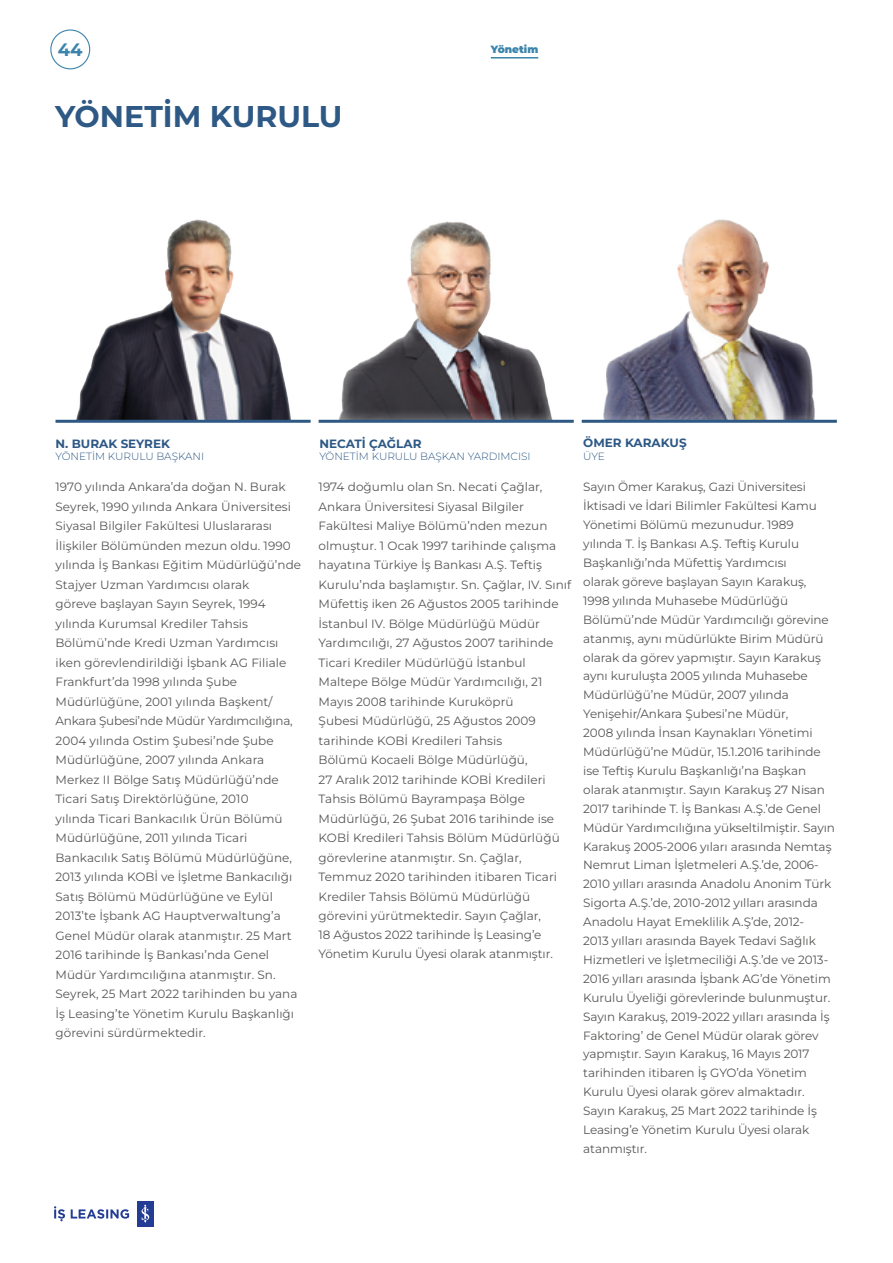
<style>
.page{position:relative;width:893px;height:1263px;background:#fff}
.page>*{position:absolute;margin:0;border:0;box-sizing:border-box;transform-origin:0 0}
.t1{font:700 30px "Montserrat";color:#2e5985}
.t2{font:700 18px "Montserrat";color:#3c84ab}
.t3{font:12px/19.5px "Montserrat";letter-spacing:-.005em;color:#575756}
.t4{font:700 12px "Montserrat";color:#2e5985}
.t5{font:300 10.5px "Montserrat";color:#2e5985}
.t6{font:900 10.5px "Montserrat";color:#3c84ab}
</style>
<div class="page">
<svg style="left:54px;top:1206px;width:75px;height:15px"></svg>
<div style="left:137px;top:1201px;width:16px;height:25px;background:#233d94"></div>
<svg style="left:142px;top:1205px;width:7px;height:18px"></svg>
<hr style="left:491px;top:57px;width:47px;height:2px;background:#3c84ab">
<div style="left:50px;top:29px;width:40px;height:40px;border:1px solid #3c84ab;border-radius:50%"></div>
<div style="left:71px;top:218px;width:221px;height:203px;background:#fff;opacity:.75"></div>
<div style="left:335px;top:218px;width:222px;height:203px;background:#fff;opacity:.75"></div>
<div style="left:600px;top:218px;width:221px;height:203px;background:#fff;opacity:.75"></div>
<hr style="left:56px;top:420px;width:255px;height:3px;background:#2e5985">
<hr style="left:319px;top:420px;width:255px;height:3px;background:#2e5985">
<hr style="left:582px;top:420px;width:255px;height:3px;background:#2e5985">
<h2 class="t2" style="left:58px;top:38px;width:26px">44</h2>
<p class="t6" style="left:491px;top:42px;width:49px">Yönetim</p>
<h1 class="t1" style="left:55px;top:96px;width:289px">YÖNETİM KURULU</h1>
<p class="t4" style="left:56px;top:436px;width:116px">N. BURAK SEYREK</p>
<p class="t5" style="left:56px;top:450px;width:150px">YÖNETİM KURULU BAŞKANI</p>
<p class="t4" style="left:319px;top:436px;width:104px">NECATİ ÇAĞLAR</p>
<p class="t5" style="left:319px;top:450px;width:213px">YÖNETI M KURULU BAŞKAN YARDIMCISI</p>
<p class="t4" style="left:583px;top:435px;width:105px">ÖMER KARAKUŞ</p>
<p class="t5" style="left:583px;top:449px;width:23px">ÜYE</p>
<p class="t3" style="left:56px;top:477px;width:247px">1970 yılında Ankara’da doğan N. Burak Seyrek, 1990 yılında Ankara Üniversitesi Siyasal Bilgiler Fakültesi Uluslararası İlişkiler Bölümünden mezun oldu. 1990 yılında İş Bankası Eğitim Müdürlüğü’nde Stajyer Uzman Yardımcısı olarak<br>göreve başlayan Sayın Seyrek, 1994 yılında Kurumsal Krediler Tahsis Bölümü’nde Kredi Uzman Yardımcısı iken görevlendirildiği İşbank AG Filiale Frankfurt’da 1998 yılında Şube Müdürlüğüne, 2001 yılında Başkent/ Ankara Şubesi’nde Müdür Yardımcılığına, 2004 yılında Ostim Şubesi’nde Şube Müdürlüğüne, 2007 yılında Ankara Merkez II Bölge Satış Müdürlüğü’nde Ticari Satış Direktörlüğüne, 2010<br>yılında Ticari Bankacılık Ürün Bölümü Müdürlüğüne, 2011 yılında Ticari Bankacılık Satış Bölümü Müdürlüğüne, 2013 yılında KOBİ ve İşletme Bankacılığı Satış Bölümü Müdürlüğüne ve Eylül 2013’te İşbank AG Hauptverwaltung’a Genel Müdür olarak atanmıştır. 25 Mart 2016 tarihinde İş Bankası’nda Genel Müdür Yardımcılığına atanmıştır. Sn.<br>Seyrek, 25 Mart 2022 tarihinden bu yana İş Leasing’te Yönetim Kurulu Başkanlığı görevini sürdürmektedir.</p>
<p class="t3" style="left:319px;top:477px;width:254px">1974 doğumlu olan Sn. Necati Çağlar, Ankara Üniversitesi Siyasal Bilgiler Fakültesi Maliye Bölümü’nden mezun olmuştur. 1 Ocak 1997 tarihinde çalışma hayatına Türkiye İş Bankası A.Ş. Teftiş Kurulu’nda başlamıştır. Sn. Çağlar, IV. Sınıf Müfettiş iken 26 Ağustos 2005 tarihinde İstanbul IV. Bölge Müdürlüğü Müdür Yardımcılığı, 27 Ağustos 2007 tarihinde Ticari Krediler Müdürlüğü İstanbul Maltepe Bölge Müdür Yardımcılığı, 21<br>Mayıs 2008 tarihinde Kuruköprü<br>Şubesi Müdürlüğü, 25 Ağustos 2009 tarihinde KOBİ Kredileri Tahsis<br>Bölümü Kocaeli Bölge Müdürlüğü,<br>27 Aralık 2012 tarihinde KOBİ Kredileri Tahsis Bölümü Bayrampaşa Bölge Müdürlüğü, 26 Şubat 2016 tarihinde ise KOBİ Kredileri Tahsis Bölüm Müdürlüğü görevlerine atanmıştır. Sn. Çağlar, Temmuz 2020 tarihinden itibaren Ticari Krediler Tahsis Bölümü Müdürlüğü görevini yürütmektedir. Sayın Çağlar,<br>18 Ağustos 2022 tarihinde İş Leasing’e Yönetim Kurulu Üyesi olarak atanmıştır.</p>
<p class="t3" style="left:583px;top:477px;width:253px;line-height:18.9px">Sayın Ömer Karakuş, Gazi Üniversitesi İktisadi ve İdari Bilimler Fakültesi Kamu Yönetimi Bölümü mezunudur. 1989 yılında T. İş Bankası A.Ş. Teftiş Kurulu Başkanlığı’nda Müfettiş Yardımcısı<br>olarak göreve başlayan Sayın Karakuş, 1998 yılında Muhasebe Müdürlüğü Bölümü’nde Müdür Yardımcılığı görevine atanmış, aynı müdürlükte Birim Müdürü olarak da görev yapmıştır. Sayın Karakuş aynı kuruluşta 2005 yılında Muhasebe Müdürlüğü’ne Müdür, 2007 yılında Yenişehir/Ankara Şubesi’ne Müdür,<br>2008 yılında İnsan Kaynakları Yönetimi Müdürlüğü’ne Müdür, 15.1.2016 tarihinde ise Teftiş Kurulu Başkanlığı’na Başkan olarak atanmıştır. Sayın Karakuş 27 Nisan 2017 tarihinde T. İş Bankası A.Ş.’de Genel Müdür Yardımcılığına yükseltilmiştir. Sayın Karakuş 2005-2006 yıları arasında Nemtaş Nemrut Liman İşletmeleri A.Ş.’de, 2006- 2010 yılları arasında Anadolu Anonim Türk Sigorta A.Ş.’de, 2010-2012 yılları arasında Anadolu Hayat Emeklilik A.Ş’de, 2012-<br>2013 yılları arasında Bayek Tedavi Sağlık Hizmetleri ve İşletmeciliği A.Ş.’de ve 2013- 2016 yılları arasında İşbank AG’de Yönetim Kurulu Üyeliği görevlerinde bulunmuştur.<br>Sayın Karakuş, 2019-2022 yılları arasında İş Faktoring’ de Genel Müdür olarak görev yapmıştır. Sayın Karakuş, 16 Mayıs 2017 tarihinden itibaren İş GYO’da Yönetim Kurulu Üyesi olarak görev almaktadır.<br>Sayın Karakuş, 25 Mart 2022 tarihinde İş Leasing’e Yönetim Kurulu Üyesi olarak atanmıştır.</p>
</div>
